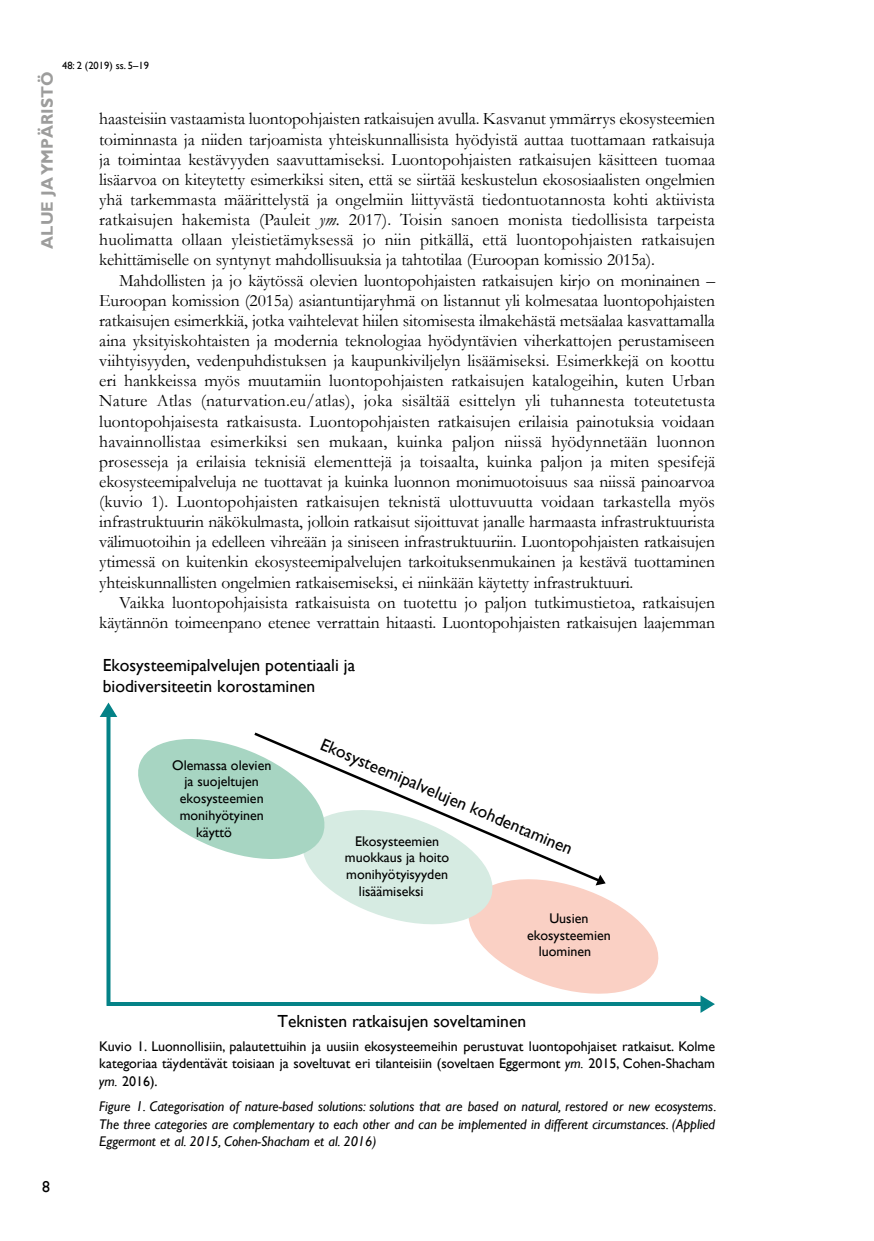
<style>
.page{position:relative;width:874px;height:1241px;background:#fff}
.page>*{position:absolute;margin:0;border:0;box-sizing:border-box;transform-origin:0 0}
.t1{font:17.5px/20.1px "Garamond";letter-spacing:-.01em;color:#000;text-align:justify}
.t2{font:17.5px/21px "Gill Sans";color:#000}
.t3{font:700 16.62px "Gill Sans";color:#9d9d9c}
.t4{font:15.75px "Gill Sans";color:#000}
.t5{font:italic 14px/17.5px "Gill Sans";color:#000;text-align:justify}
.t6{font:14px/17.5px "Gill Sans";color:#000;text-align:justify}
.t7{font:14px/16.8px "Gill Sans";color:#000;text-align:center}
.t8{font:10.5px "Gill Sans";color:#000}
.s1{font-style:italic}
</style>
<div class="page">
<svg style="left:99px;top:702px;width:615px;height:311px"></svg>
<p class="t8" style="left:62px;top:59px;width:88px">48: 2 (2019) ss. 5–19</p>
<p class="t3" style="left:37px;top:248px;width:178px;rotate:-90deg">ALUE JA YMPÄRISTÖ</p>
<p class="t1" style="left:99px;top:108px;width:617px">haasteisiin vastaamista luontopohjaisten ratkaisujen avulla. Kasvanut ymmärrys ekosysteemien toiminnasta ja niiden tarjoamista yhteiskunnallisista hyödyistä auttaa tuottamaan ratkaisuja ja toimintaa kestävyyden saavuttamiseksi. Luontopohjaisten ratkaisujen käsitteen tuomaa lisäarvoa on kiteytetty esimerkiksi siten, että se siirtää keskustelun ekososiaalisten ongelmien yhä tarkemmasta määrittelystä ja ongelmiin liittyvästä tiedontuotannosta kohti aktiivista ratkaisujen hakemista (Pauleit <span class="s1">ym.</span> 2017). Toisin sanoen monista tiedollisista tarpeista huolimatta ollaan yleistietämyksessä jo niin pitkällä, että luontopohjaisten ratkaisujen kehittämiselle on syntynyt mahdollisuuksia ja tahtotilaa (Euroopan komissio 2015a).</p>
<p class="t1" style="left:99px;top:269px;width:617px;text-indent:20px">Mahdollisten ja jo käytössä olevien luontopohjaisten ratkaisujen kirjo on moninainen – Euroopan komission (2015a) asiantuntijaryhmä on listannut yli kolmesataa luontopohjaisten ratkaisujen esimerkkiä, jotka vaihtelevat hiilen sitomisesta ilmakehästä metsäalaa kasvattamalla aina yksityiskohtaisten ja modernia teknologiaa hyödyntävien viherkattojen perustamiseen viihtyisyyden, vedenpuhdistuksen ja kaupunkiviljelyn lisäämiseksi. Esimerkkejä on koottu eri hankkeissa myös muutamiin luontopohjaisten ratkaisujen katalogeihin, kuten Urban Nature Atlas (naturvation.eu/atlas), joka sisältää esittelyn yli tuhannesta toteutetusta luontopohjaisesta ratkaisusta. Luontopohjaisten ratkaisujen erilaisia painotuksia voidaan havainnollistaa esimerkiksi sen mukaan, kuinka paljon niissä hyödynnetään luonnon prosesseja ja erilaisia teknisiä elementtejä ja toisaalta, kuinka paljon ja miten spesifejä ekosysteemipalveluja ne tuottavat ja kuinka luonnon monimuotoisuus saa niissä painoarvoa (kuvio 1). Luontopohjaisten ratkaisujen teknistä ulottuvuutta voidaan tarkastella myös infrastruktuurin näkökulmasta, jolloin ratkaisut sijoittuvat janalle harmaasta infrastruktuurista välimuotoihin ja edelleen vihreään ja siniseen infrastruktuuriin. Luontopohjaisten ratkaisujen ytimessä on kuitenkin ekosysteemipalvelujen tarkoituksenmukainen ja kestävä tuottaminen yhteiskunnallisten ongelmien ratkaisemiseksi, ei niinkään käytetty infrastruktuuri.</p>
<p class="t1" style="left:99px;top:591px;width:617px;text-align:right">Vaikka luontopohjaisista ratkaisuista on tuotettu jo paljon tutkimustietoa, ratkaisujen käytännön toimeenpano etenee verrattain hitaasti. Luontopohjaisten ratkaisujen laajemman</p>
<p class="t2" style="left:103px;top:653px;width:254px">Ekosysteemipalvelujen potentiaali ja biodiversiteetin korostaminen</p>
<p class="t7" style="left:172px;top:756px;width:101px">Olemassa olevien</p>
<p class="t7" style="left:184px;top:773px;width:76px">ja suojeltujen</p>
<p class="t7" style="left:180px;top:789px;width:85px">ekosysteemien</p>
<p class="t7" style="left:180px;top:806px;width:86px">monihyötyinen</p>
<p class="t7" style="left:196px;top:823px;width:37px">käyttö</p>
<p class="t2" style="left:325px;top:733px;width:273px;rotate:23deg">Ekosysteemipalvelujen kohdentaminen</p>
<p class="t7" style="left:355px;top:832px;width:85px">Ekosysteemien</p>
<p class="t7" style="left:345px;top:849px;width:106px">muokkaus ja hoito</p>
<p class="t7" style="left:346px;top:865px;width:103px">monihyötyisyyden</p>
<p class="t7" style="left:359px;top:882px;width:66px">lisäämiseksi</p>
<p class="t7" style="left:526px;top:909px;width:85px">Uusien ekosysteemien luominen</p>
<p class="t4" style="left:42px;top:1177px;width:9px">8</p>
<p class="t2" style="left:277px;top:1009px;width:250px">Teknisten ratkaisujen soveltaminen</p>
<p class="t6" style="left:99px;top:1037px;width:617px">Kuvio 1. Luonnollisiin, palautettuihin ja uusiin ekosysteemeihin perustuvat luontopohjaiset ratkaisut. Kolme kategoriaa täydentävät toisiaan ja soveltuvat eri tilanteisiin (soveltaen Eggermont <span class="s1">ym.</span> 2015, Cohen-Shacham <span class="s1">ym.</span> 2016).</p>
<p class="t5" style="left:99px;top:1097px;width:618px">Figure 1. Categorisation of nature-based solutions: solutions that are based on natural, restored or new ecosystems.<br>The three categories are complementary to each other and can be implemented in different circumstances. (Applied Eggermont et al. 2015, Cohen-Shacham et al. 2016)</p>
</div>
